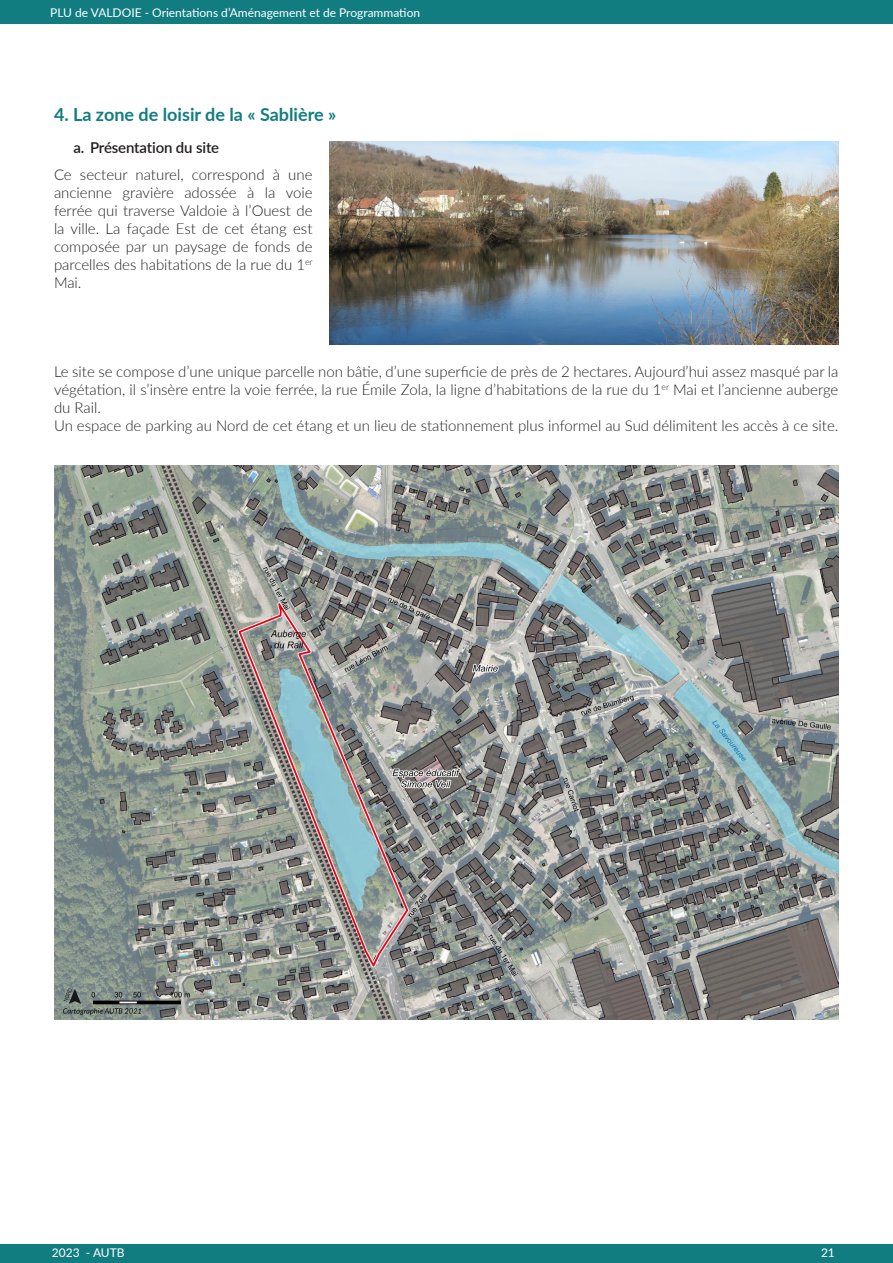
<style>
.page{position:relative;width:893px;height:1263px;background:#fff}
.page>*{position:absolute;margin:0;border:0;box-sizing:border-box;transform-origin:0 0}
.t1{font:700 18px "Lato";color:#127d81}
.t2{font:300 15px/18px "Lato";color:#231f20;text-align:justify}
.t3{font:600 15px "Lato";letter-spacing:-.01em;color:#231f20}
.t4{font:12px "Lato";color:#fff}
</style>
<div class="page">
<div style="left:0;top:1244px;width:893px;height:19px;background:#127d81"></div>
<div style="left:0;top:0;width:893px;height:24px;background:#127d81"></div>
<img style="left:330px;top:141px;width:509px;height:203px">
<img style="left:54px;top:465px;width:785px;height:554px">
<p class="t4" style="left:50px;top:4px;width:371px">PLU de VALDOIE - Orientations d’Aménagement et de Programmation</p>
<p class="t1" style="left:54px;top:101px;width:284px">4. La zone de loisir de la « Sablière »</p>
<p class="t3" style="left:74px;top:137px;width:147px">a. Présentation du site</p>
<p class="t2" style="left:54px;top:165px;width:260px">Ce secteur naturel, correspond à une ancienne gravière adossée à la voie ferrée qui traverse Valdoie à l’Ouest de la ville. La façade Est de cet étang est composée par un paysage de fonds de parcelles des habitations de la rue du 1<sup>er </sup>Mai.</p>
<p class="t2" style="left:54px;top:362px;width:786px;text-align:left">Le site se compose d’une unique parcelle non bâtie, d’une superficie de près de 2 hectares. Aujourd’hui assez masqué par la végétation, il s’insère entre la voie ferrée, la rue Émile Zola, la ligne d’habitations de la rue du 1<sup>er</sup> Mai et l’ancienne auberge du Rail.<br>Un espace de parking au Nord de cet étang et un lieu de stationnement plus informel au Sud délimitent les accès à ce site.</p>
<p class="t4" style="left:52px;top:1244px;width:94px">AUTB - 11/2021</p>
<p class="t4" style="left:821px;top:1244px;width:15px">21</p>
<p class="t4" style="left:52px;top:1244px;width:74px">2023 - AUTB</p>
</div>
